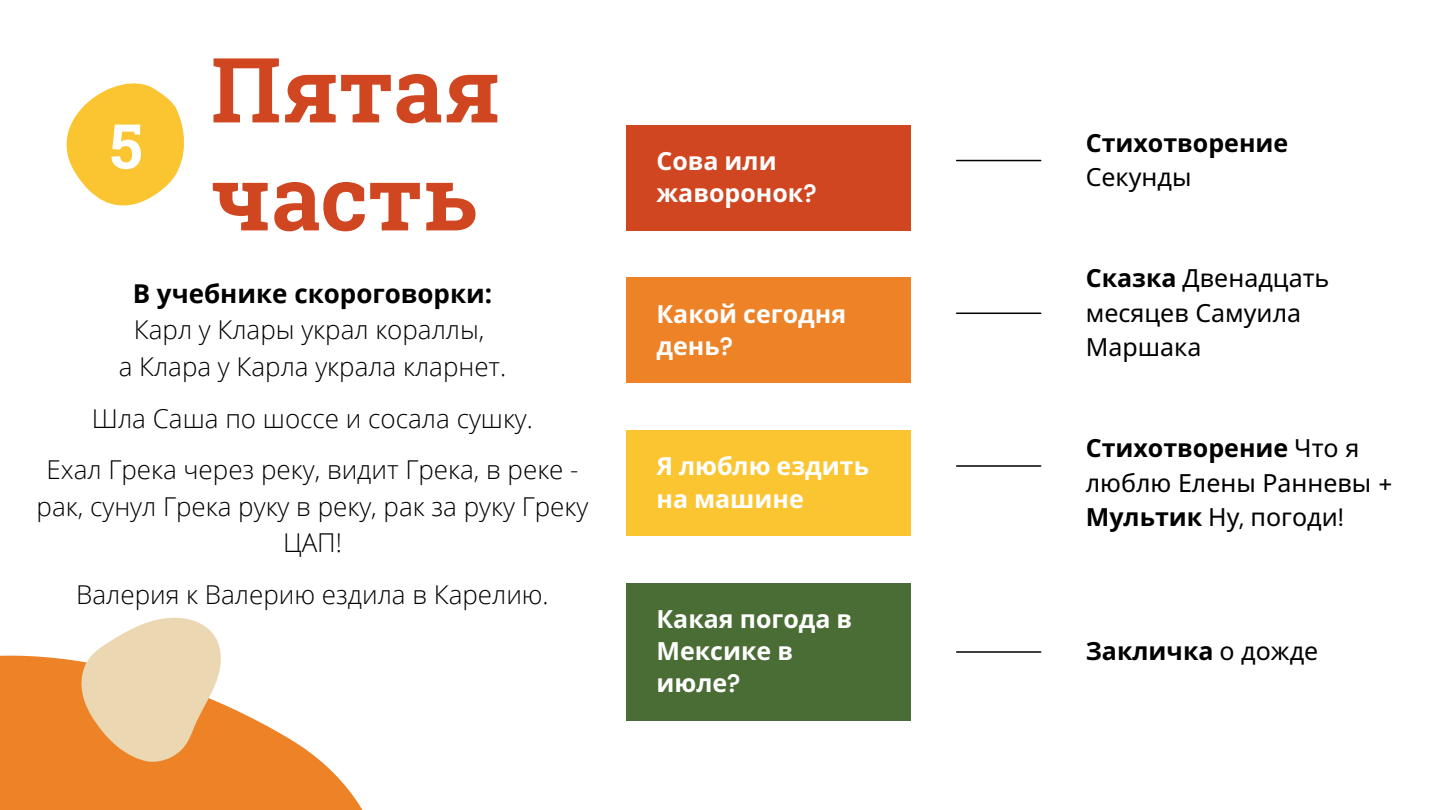
<style>
.page{position:relative;width:1440px;height:810px;background:#fff}
.page>*{position:absolute;margin:0;border:0;box-sizing:border-box;transform-origin:0 0}
.t1{font:700 90px/108px "Roboto Slab";color:#d04621}
.t2{font:700 61.8px "Roboto Slab";color:#fff}
.t3{font:300 26px/36.3px "Open Sans";color:#000;text-align:center}
.t4{font:700 26px "Open Sans";color:#000}
.t5{font:25px/34.5px "Noto Sans";color:#000}
.t6{font:700 25px/32.2px "Noto Sans";color:#fff}
.t7{font:700 25px "Noto Sans";color:#000}
.s1{font-family:"DM Sans"}
.s2{font-weight:700}
.s3{font-weight:400}
</style>
<div class="page">
<div style="left:626px;top:125px;width:285px;height:106px;background:#d04621"></div>
<hr style="left:957px;top:160px;width:84px;height:1px;background:#000">
<div style="left:626px;top:278px;width:285px;height:105px;background:#ed8227"></div>
<hr style="left:957px;top:313px;width:84px;height:1px;background:#000">
<div style="left:626px;top:583px;width:285px;height:138px;background:#4a6d35"></div>
<hr style="left:957px;top:465px;width:84px;height:2px;background:#000">
<div style="left:626px;top:430px;width:285px;height:106px;background:#fbc532"></div>
<hr style="left:957px;top:651px;width:84px;height:2px;background:#000">
<svg style="left:0;top:655px;width:363px;height:155px;fill:#ed8227"></svg>
<svg style="left:81px;top:617px;width:141px;height:145px;background:#edcca1"></svg>
<svg style="left:66px;top:83px;width:118px;height:123px"></svg>
<h2 class="t2" style="left:110px;top:104px;width:34px">5</h2>
<h1 class="t1" style="left:211px;top:33px;width:291px">Пятая часть</h1>
<p class="t4" style="left:133px;top:275px;width:361px">В учебнике скороговорки:</p>
<p class="t3" style="left:119px;top:311px;width:389px">Карл у Клары украл кораллы,<br>а Клара у Карла украла кларнет.</p>
<p class="t3" style="left:46px;top:393px;width:534px;line-height:51.1px">Шла Саша по шоссе и сосала сушку.<br>Ехал Грека через реку, видит Грека, в реке -</p>
<p class="t3" style="left:37px;top:487px;width:553px">рак, сунул Грека руку в реку, рак за руку Греку<br>ЦАП!</p>
<p class="t3" style="left:76px;top:576px;width:474px">Валерия к Валерию ездила в Карелию.</p>
<p class="t6" style="left:656px;top:144px;width:162px">Сова или жаворонок<span class="s1">?</span></p>
<p class="t6" style="left:656px;top:297px;width:191px">Какой сегодня день<span class="s1">?</span></p>
<p class="t6" style="left:656px;top:449px;width:214px">Я люблю ездить на машине</p>
<p class="t6" style="left:656px;top:602px;width:197px">Какая погода в<br>Мексике в июле<span class="s1">?</span></p>
<p class="t7" style="left:1086px;top:125px;width:204px">Стихотворение</p>
<p class="t5" style="left:1086px;top:159px;width:107px">Секунды</p>
<p class="t5" style="left:1086px;top:260px;width:245px"><span class="s2">Сказка</span> Двенадцать месяцев Самуила<br>Маршака</p>
<p class="t5" style="left:1086px;top:430px;width:308px"><span class="s2">Стихотворение</span> Что я люблю Елены Ранневы <span class="s1">+<br></span><span class="s2">Мультик</span> Ну<span class="s1">,</span> погоди<span class="s1">!</span></p>
<p class="t7" style="left:1086px;top:633px;width:234px">Закличка <span class="s3">о дожде</span></p>
</div>
